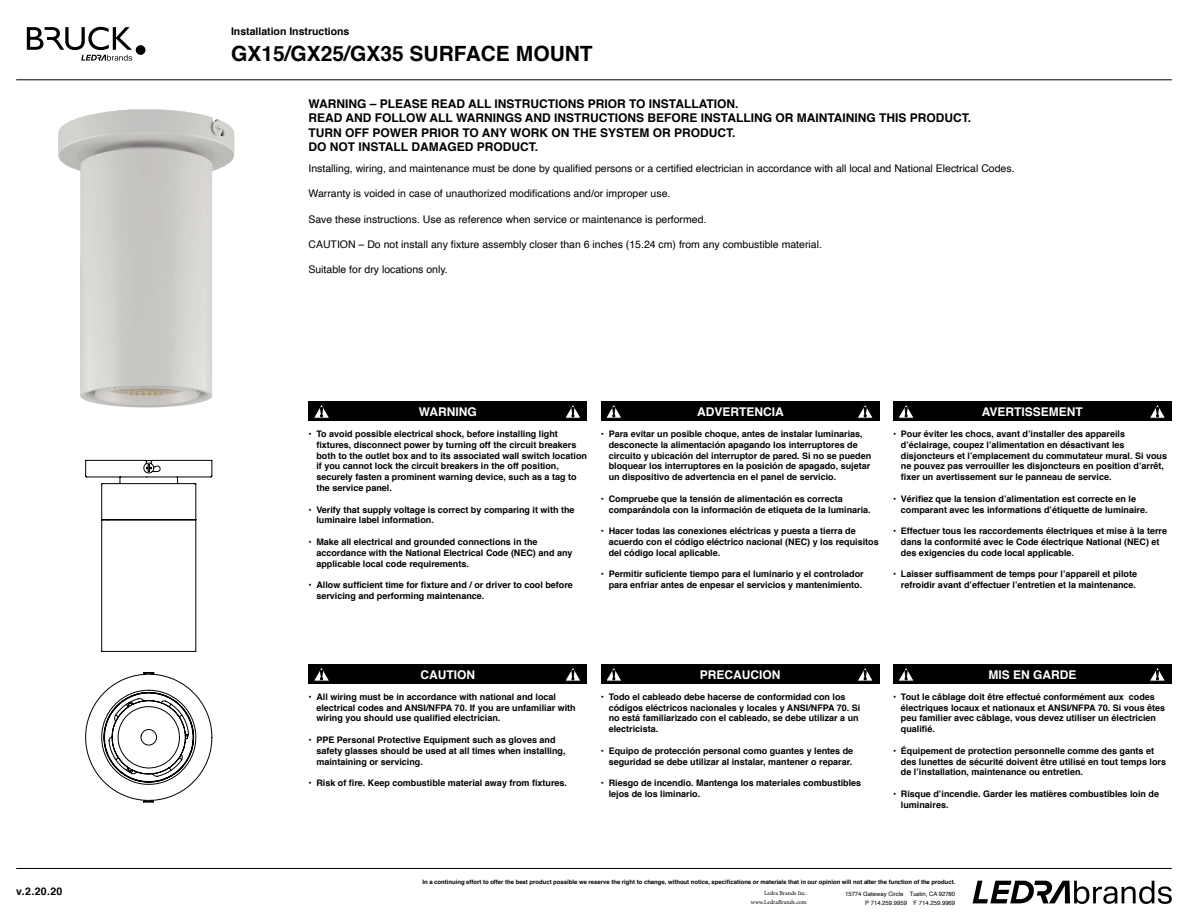
<style>
.page{position:relative;width:1188px;height:918px;background:#fff}
.page>*{position:absolute;margin:0;border:0;box-sizing:border-box;transform-origin:0 0}
.t1{font:700 21px "Helvetica";color:#000}
.t2{font:700 12px/14.4px "Helvetica";color:#000}
.t3{font:700 12px "Helvetica";color:#fff}
.t4{font:10.5px "Helvetica";color:#000}
.t5{font:700 10.5px "Helvetica";color:#000}
.t6{font:700 9px/10.8px "Helvetica";color:#000}
.t7{font:9px "Helvetica";color:#000}
.t8{font:700 6px "Helvetica";letter-spacing:-.005em;color:#000}
.t9{font:6px/9px "Helvetica";letter-spacing:-.005em;color:#000;text-align:right}
.t10{font:6px/9px "Minion Pro";color:#000;text-align:right}
</style>
<div class="page">
<svg style="left:973px;top:881px;width:199px;height:23px"></svg>
<hr style="left:16px;top:80px;width:1156px;height:1px;background:#000">
<hr style="left:16px;top:868px;width:1156px;height:1px;background:#000">
<div style="left:136px;top:45px;width:9px;height:10px;background:#000;border-radius:50%"></div>
<svg style="left:27px;top:27px;width:105px;height:34px"></svg>
<div style="left:308px;top:402px;width:279px;height:19px;background:#000"></div>
<svg style="left:314px;top:405px;width:15px;height:14px"></svg>
<svg style="left:565px;top:405px;width:15px;height:14px"></svg>
<div style="left:308px;top:665px;width:279px;height:19px;background:#000"></div>
<svg style="left:314px;top:668px;width:15px;height:14px"></svg>
<svg style="left:566px;top:668px;width:15px;height:14px"></svg>
<div style="left:601px;top:402px;width:279px;height:19px;background:#000"></div>
<svg style="left:606px;top:405px;width:15px;height:14px"></svg>
<svg style="left:858px;top:405px;width:15px;height:14px"></svg>
<div style="left:601px;top:665px;width:279px;height:19px;background:#000"></div>
<svg style="left:607px;top:668px;width:14px;height:14px"></svg>
<svg style="left:858px;top:668px;width:15px;height:14px"></svg>
<div style="left:893px;top:402px;width:279px;height:19px;background:#000"></div>
<svg style="left:899px;top:405px;width:15px;height:14px"></svg>
<svg style="left:1150px;top:405px;width:15px;height:14px"></svg>
<div style="left:893px;top:665px;width:279px;height:19px;background:#000"></div>
<svg style="left:898px;top:668px;width:15px;height:14px"></svg>
<svg style="left:1150px;top:668px;width:15px;height:14px"></svg>
<img style="left:58px;top:109px;width:177px;height:298px">
<svg style="left:85px;top:459px;width:128px;height:344px"></svg>
<p class="t5" style="left:16px;top:883px;width:48px">v.2.20.20</p>
<p class="t5" style="left:231px;top:23px;width:120px">Installation Instructions</p>
<h1 class="t1" style="left:231px;top:36px;width:363px">GX15/GX25/GX35 SURFACE MOUNT</h1>
<p class="t2" style="left:308px;top:97px;width:664px">WARNING – PLEASE READ ALL INSTRUCTIONS PRIOR TO INSTALLATION.<br>READ AND FOLLOW ALL WARNINGS AND INSTRUCTIONS BEFORE INSTALLING OR MAINTAINING THIS PRODUCT.<br>TURN OFF POWER PRIOR TO ANY WORK ON THE SYSTEM OR PRODUCT.<br>DO NOT INSTALL DAMAGED PRODUCT.</p>
<p class="t4" style="left:308px;top:160px;width:708px">Installing, wiring, and maintenance must be done by qualified persons or a certified electrician in accordance with all local and National Electrical Codes.</p>
<p class="t4" style="left:308px;top:186px;width:364px">Warranty is voided in case of unauthorized modifications and/or improper use.</p>
<p class="t4" style="left:308px;top:211px;width:399px">Save these instructions. Use as reference when service or maintenance is performed.</p>
<p class="t4" style="left:308px;top:236px;width:515px">CAUTION – Do not install any fixture assembly closer than 6 inches (15.24 cm) from any combustible material.</p>
<p class="t4" style="left:308px;top:261px;width:141px">Suitable for dry locations only.</p>
<p class="t7" style="left:435px;top:176px;width:69px;rotate:-90deg">24" cuttable to 6"</p>
<h2 class="t3" style="left:419px;top:402px;width:59px">WARNING</h2>
<p class="t6" style="left:316px;top:429px;width:272px">To avoid possible electrical shock, before installing light fixtures, disconnect power by turning off the circuit breakers both to the outlet box and to its associated wall switch location if you cannot lock the circuit breakers in the off position, securely fasten a prominent warning device, such as a tag to the service panel.</p>
<p class="t6" style="left:316px;top:504px;width:260px">Verify that supply voltage is correct by comparing it with the luminaire label information.</p>
<p class="t6" style="left:316px;top:537px;width:258px">Make all electrical and grounded connections in the accordance with the National Electrical Code (NEC) and any applicable local code requirements.</p>
<p class="t6" style="left:316px;top:580px;width:258px">Allow sufficient time for fixture and / or driver to cool before servicing and performing maintenance.</p>
<p class="t6" style="left:308px;top:429px;width:5px">•</p>
<p class="t6" style="left:308px;top:504px;width:5px">•</p>
<p class="t6" style="left:308px;top:537px;width:5px">•</p>
<p class="t6" style="left:308px;top:580px;width:5px">•</p>
<h2 class="t3" style="left:697px;top:402px;width:88px">ADVERTENCIA</h2>
<p class="t6" style="left:609px;top:429px;width:264px">Para evitar un posible choque, antes de instalar luminarias, desconecte la alimentación apagando los interruptores de circuito y ubicación del interruptor de pared. Si no se pueden bloquear los interruptores en la posición de apagado, sujetar un dispositivo de advertencia en el panel de servicio.</p>
<p class="t6" style="left:609px;top:493px;width:264px">Compruebe que la tensión de alimentación es correcta comparándola con la información de etiqueta de la luminaria.</p>
<p class="t6" style="left:609px;top:526px;width:272px">Hacer todas las conexiones eléctricas y puesta a tierra de acuerdo con el código eléctrico nacional (NEC) y los requisitos del código local aplicable.</p>
<p class="t6" style="left:609px;top:569px;width:257px">Permitir suficiente tiempo para el luminario y el controlador para enfriar antes de enpesar el servicios y mantenimiento.</p>
<p class="t6" style="left:601px;top:429px;width:5px">•</p>
<p class="t6" style="left:601px;top:493px;width:5px">•</p>
<p class="t6" style="left:601px;top:526px;width:5px">•</p>
<p class="t6" style="left:601px;top:569px;width:5px">•</p>
<h2 class="t3" style="left:982px;top:402px;width:103px">AVERTISSEMENT</h2>
<p class="t6" style="left:901px;top:429px;width:268px">Pour éviter les chocs, avant d’installer des appareils d’éclairage, coupez l’alimentation en désactivant les disjoncteurs et l’emplacement du commutateur mural. Si vous ne pouvez pas verrouiller les disjoncteurs en position d’arrêt, fixer un avertissement sur le panneau de service.</p>
<p class="t6" style="left:901px;top:493px;width:248px">Vérifiez que la tension d’alimentation est correcte en le comparant avec les informations d’étiquette de luminaire.</p>
<p class="t6" style="left:901px;top:526px;width:268px">Effectuer tous les raccordements électriques et mise à la terre dans la conformité avec le Code électrique National (NEC) et des exigencies du code local applicable.</p>
<p class="t6" style="left:901px;top:569px;width:238px">Laisser suffisamment de temps pour l’appareil et pilote refroidir avant d’effectuer l’entretien et la maintenance.</p>
<p class="t6" style="left:893px;top:429px;width:5px">•</p>
<p class="t6" style="left:893px;top:493px;width:5px">•</p>
<p class="t6" style="left:893px;top:526px;width:5px">•</p>
<p class="t6" style="left:893px;top:569px;width:5px">•</p>
<h2 class="t3" style="left:421px;top:665px;width:56px">CAUTION</h2>
<p class="t6" style="left:316px;top:691px;width:261px">All wiring must be in accordance with national and local electrical codes and ANSI/NFPA 70. If you are unfamiliar with wiring you should use qualified electrician.</p>
<p class="t6" style="left:316px;top:735px;width:251px">PPE Personal Protective Equipment such as gloves and safety glasses should be used at all times when installing, maintaining or servicing.</p>
<p class="t6" style="left:316px;top:778px;width:252px">Risk of fire. Keep combustible material away from fixtures.</p>
<p class="t6" style="left:308px;top:691px;width:5px">•</p>
<p class="t6" style="left:308px;top:735px;width:5px">•</p>
<p class="t6" style="left:308px;top:778px;width:5px">•</p>
<h2 class="t3" style="left:700px;top:665px;width:82px">PRECAUCION</h2>
<p class="t6" style="left:609px;top:691px;width:253px">Todo el cableado debe hacerse de conformidad con los códigos eléctricos nacionales y locales y ANSI/NFPA 70. Si no está familiarizado con el cableado, se debe utilizar a un electricista.</p>
<p class="t6" style="left:609px;top:745px;width:246px">Equipo de protección personal como guantes y lentes de seguridad se debe utilizar al instalar, mantener o reparar.</p>
<p class="t6" style="left:609px;top:778px;width:254px">Riesgo de incendio. Mantenga los materiales combustibles lejos de los liminario.</p>
<p class="t6" style="left:601px;top:691px;width:5px">•</p>
<p class="t6" style="left:601px;top:745px;width:5px">•</p>
<p class="t6" style="left:601px;top:778px;width:5px">•</p>
<h2 class="t3" style="left:988px;top:665px;width:90px">MIS EN GARDE</h2>
<p class="t6" style="left:901px;top:691px;width:266px">Tout le câblage doit être effectué conformément aux codes électriques locaux et nationaux et ANSI/NFPA 70. Si vous êtes peu familier avec câblage, vous devez utiliser un électricien qualifié.</p>
<p class="t6" style="left:901px;top:745px;width:267px">Équipement de protection personnelle comme des gants et des lunettes de sécurité doivent être utilisé en tout temps lors de l’installation, maintenance ou entretien.</p>
<p class="t6" style="left:901px;top:789px;width:260px">Risque d’incendie. Garder les matières combustibles loin de luminaires.</p>
<p class="t6" style="left:893px;top:691px;width:5px">•</p>
<p class="t6" style="left:893px;top:745px;width:5px">•</p>
<p class="t6" style="left:893px;top:789px;width:5px">•</p>
<p class="t8" style="left:422px;top:877px;width:534px">In a continuing effort to offer the best product possible we reserve the right to change, without notice, specifications or materials that in our opinion will not alter the function of the product.</p>
<p class="t9" style="left:845px;top:889px;width:112px">15774 Gateway Circle Tustin, CA 92780<br>P 714.259.9959 F 714.259.9969</p>
<p class="t10" style="left:751px;top:889px;width:57px">Ledra Brands Inc. www.LedraBrands.com</p>
</div>
